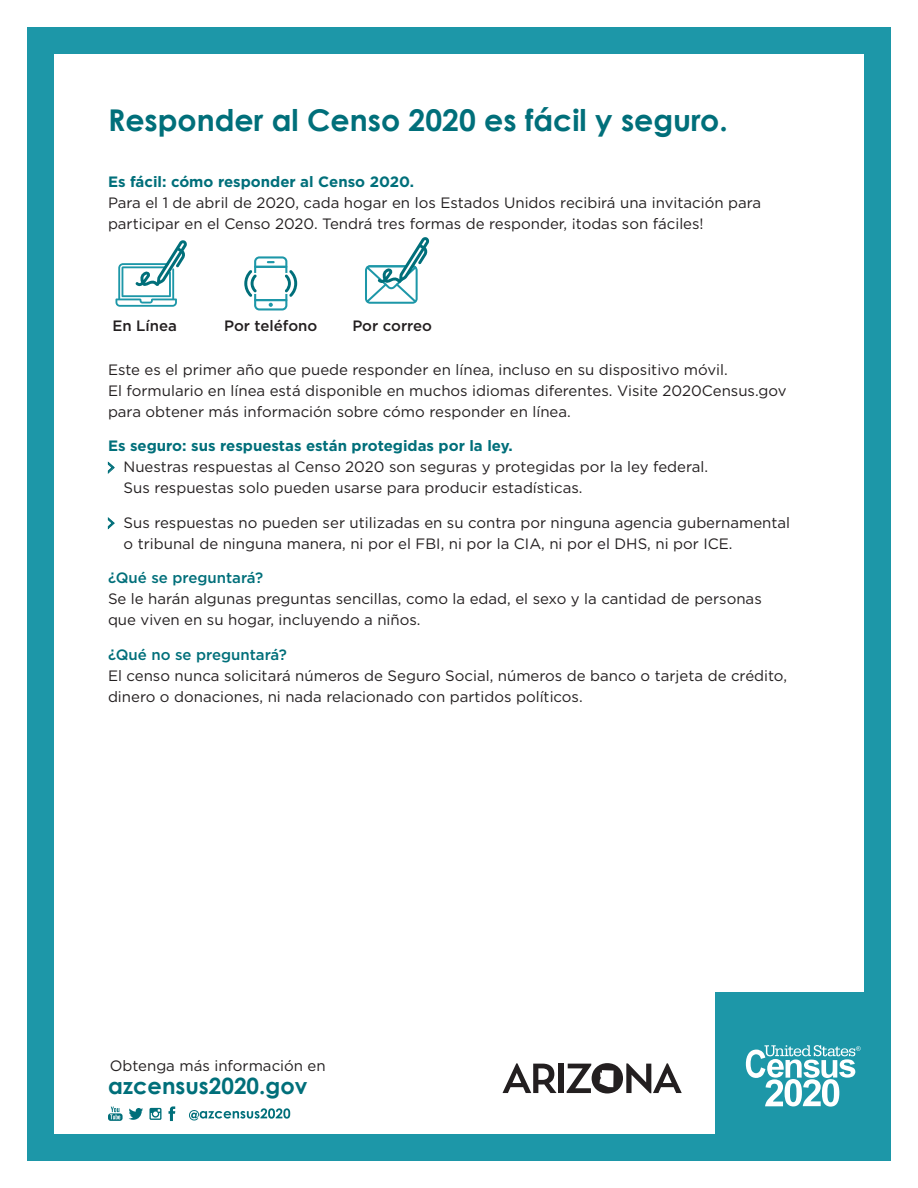
<style>
.page{position:relative;width:918px;height:1188px;background:#fff}
.page>*{position:absolute;margin:0;border:0;box-sizing:border-box;transform-origin:0 0}
.t1{font:700 30px "Century Gothic";color:#006f7a}
.t2{font:700 22.5px "Century Gothic";color:#006f7a}
.t3{font:15px/21px "Gotham";color:#231f20}
.t4{font:700 15px "Gotham";color:#006f7a}
.t5{font:500 15px "Gotham";color:#231f20}
.s1{font-weight:700;color:#006f7a}
.s2{font-family:"Thonburi";font-weight:700;font-size:17.55px;color:#006f7a}
.s3{font-weight:500;color:#006f7a}
</style>
<div class="page">
<div style="left:27px;top:27px;width:864px;height:1134px;background:#1d97a8"></div>
<div style="left:54px;top:54px;width:810px;height:1080px;background:#fff"></div>
<div style="left:716px;top:992px;width:175px;height:169px;background:#1d97a8"></div>
<svg style="left:108px;top:1107px;width:15px;height:14px"></svg>
<svg style="left:168px;top:1106px;width:7px;height:15px"></svg>
<svg style="left:129px;top:1108px;width:14px;height:12px"></svg>
<svg style="left:149px;top:1108px;width:12px;height:12px"></svg>
<svg style="left:189px;top:1108px;width:101px;height:12px"></svg>
<svg style="left:503px;top:1063px;width:54px;height:30px"></svg>
<div style="left:559px;top:1064px;width:5px;height:29px;background:#231f20"></div>
<svg style="left:567px;top:1063px;width:115px;height:31px"></svg>
<svg style="left:746px;top:1045px;width:115px;height:62px"></svg>
<svg style="left:115px;top:240px;width:72px;height:67px"></svg>
<svg style="left:365px;top:237px;width:65px;height:67px"></svg>
<svg style="left:244px;top:256px;width:53px;height:54px"></svg>
<p class="t1" style="left:108px;top:101px;width:621px">Responder al Censo 2020 es fácil y seguro.</p>
<p class="t3" style="left:108px;top:171px;width:655px"><span class="s1">Es fácil: cómo responder al Censo 2020.<br></span>Para el 1 de abril de 2020, cada hogar en los Estados Unidos recibirá una invitación para participar en el Censo 2020. Tendrá tres formas de responder, ¡todas son fáciles!</p>
<p class="t5" style="left:112px;top:316px;width:66px">En Línea</p>
<p class="t5" style="left:224px;top:316px;width:95px">Por teléfono</p>
<p class="t5" style="left:352px;top:316px;width:81px">Por correo</p>
<p class="t3" style="left:108px;top:359px;width:680px">Este es el primer año que puede responder en línea, incluso en su dispositivo móvil.<br>El formulario en línea está disponible en muchos idiomas diferentes. Visite 2020Census.gov para obtener más información sobre cómo responder en línea.</p>
<p class="t4" style="left:108px;top:436px;width:406px">Es seguro: sus respuestas están protegidas por la ley.</p>
<p class="t3" style="left:108px;top:456px;width:602px"><span class="s2">&gt;</span> Nuestras respuestas al Censo 2020 son seguras y protegidas por la ley federal.</p>
<p class="t3" style="left:124px;top:477px;width:461px">Sus respuestas solo pueden usarse para producir estadísticas.</p>
<p class="t3" style="left:124px;top:512px;width:668px;text-indent:-16px"><span class="s2">&gt;</span> Sus respuestas no pueden ser utilizadas en su contra por ninguna agencia gubernamental o tribunal de ninguna manera, ni por el FBI, ni por la CIA, ni por el DHS, ni por ICE.</p>
<p class="t3" style="left:108px;top:567px;width:655px"><span class="s3">¿Qué se preguntará?<br></span>Se le harán algunas preguntas sencillas, como la edad, el sexo y la cantidad de personas que viven en su hogar, incluyendo a niños.</p>
<p class="t3" style="left:108px;top:644px;width:681px"><span class="s3">¿Qué no se preguntará?<br></span>El censo nunca solicitará números de Seguro Social, números de banco o tarjeta de crédito, dinero o donaciones, ni nada relacionado con partidos políticos.</p>
<p class="t3" style="left:110px;top:1055px;width:218px">Obtenga más información en</p>
<p class="t2" style="left:108px;top:1071px;width:201px">azcensus2020.gov</p>
</div>
